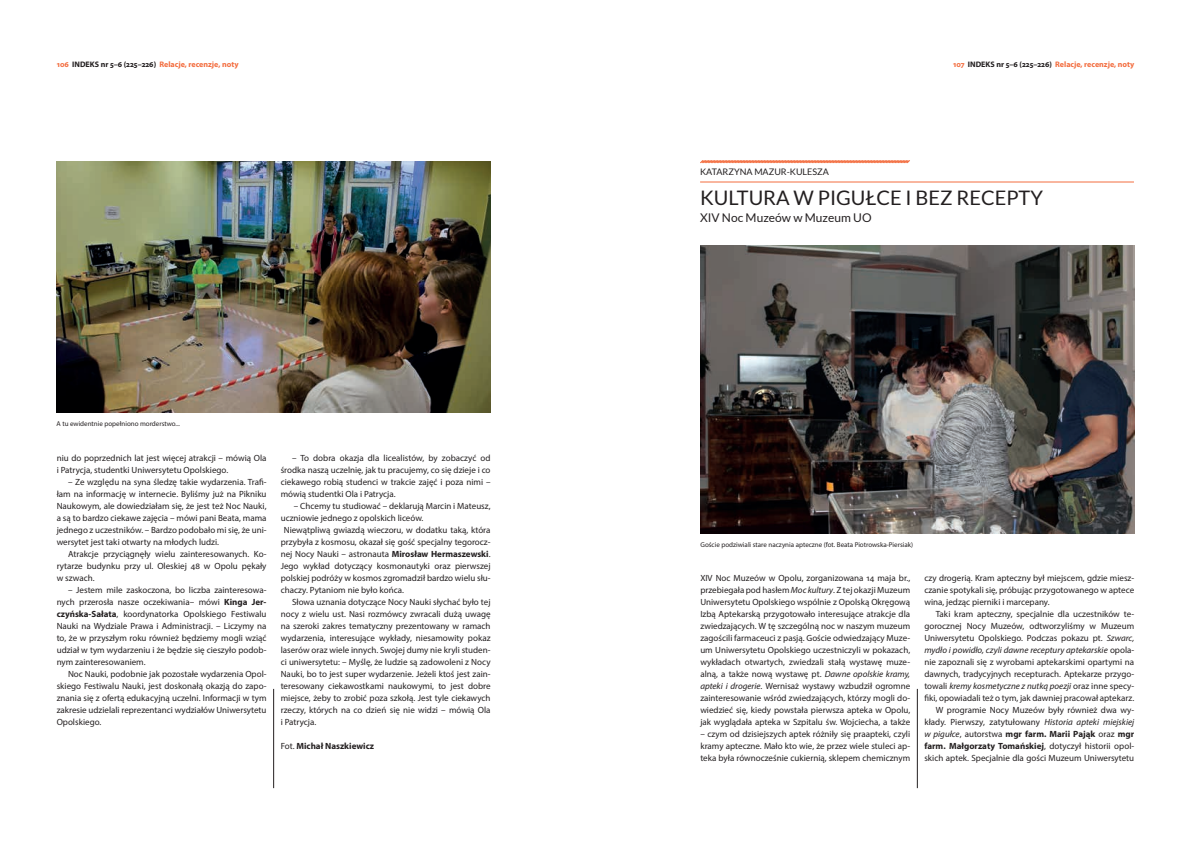
<style>
.page{position:relative;width:1191px;height:842px;background:#fff}
.page>*{position:absolute;margin:0;border:0;box-sizing:border-box;transform-origin:0 0}
.t1{font:20px "Lato";color:#231f20}
.t2{font:12px "Lato";color:#231f20}
.t3{font:9px/12px "Myriad Pro";color:#231f20;text-align:justify}
.t4{font:9px "Lato";color:#231f20}
.t5{font:700 9px "Myriad Pro";color:#231f20}
.t6{font:700 8px "Myriad Pro";color:#f36d3f}
.t7{font:7px "Myriad Pro";color:#231f20}
.s1{color:#231f20}
.s2{font-weight:700}
.s3{font-weight:400}
.s4{font-style:italic}
</style>
<div class="page">
<hr style="left:917px;top:689px;width:1px;height:99px;background:#231f20">
<hr style="left:273px;top:689px;width:1px;height:99px;background:#231f20">
<img style="left:57px;top:161px;width:433px;height:251px">
<svg style="left:700px;top:160px;width:210px;height:4px"></svg>
<hr style="left:700px;top:181px;width:434px;height:1px;background:#f36d3f">
<img style="left:700px;top:245px;width:434px;height:288px">
<p class="t6" style="left:57px;top:59px;width:183px">106 <span class="s1">INDEKS nr 5–6 (225–226)</span> Relacje, recenzje, noty</p>
<p class="t6" style="left:953px;top:59px;width:183px">107 <span class="s1">INDEKS nr 5–6 (225–226)</span> Relacje, recenzje, noty</p>
<p class="t7" style="left:57px;top:419px;width:125px">A tu ewidentnie popełniono morderstwo...</p>
<p class="t3" style="left:57px;top:452px;width:211px">niu do poprzednich lat jest więcej atrakcji – mówią Ola i Patrycja, studentki Uniwersytetu Opolskiego.</p>
<p class="t3" style="left:57px;top:476px;width:211px;text-indent:11px">– Ze względu na syna śledzę takie wydarzenia. Trafi&shy;łam na informację w internecie. Byliśmy już na Pikniku Naukowym, ale dowiedziałam się, że jest też Noc Nauki, a są to bardzo ciekawe zajęcia – mówi pani Beata, mama jednego z uczestników. – Bardzo podobało mi się, że uni&shy;wersytet jest taki otwarty na młodych ludzi.</p>
<p class="t3" style="left:57px;top:548px;width:211px;text-indent:11px">Atrakcje przyciągnęły wielu zainteresowanych. Ko&shy;rytarze budynku przy ul. Oleskiej 48 w Opolu pękały w szwach.</p>
<p class="t3" style="left:57px;top:584px;width:211px;text-indent:11px">– Jestem mile zaskoczona, bo liczba zainteresowa&shy;nych przerosła nasze oczekiwania– mówi <span class="s2">Kinga Jer&shy;czyńska-Sałata</span>, koordynatorka Opolskiego Festiwalu Nauki na Wydziale Prawa i Administracji. – Liczymy na to, że w przyszłym roku również będziemy mogli wziąć udział w tym wydarzeniu i że będzie się cieszyło podob&shy;nym zainteresowaniem.</p>
<p class="t3" style="left:57px;top:668px;width:211px;text-indent:11px">Noc Nauki, podobnie jak pozostałe wydarzenia Opol&shy;skiego Festiwalu Nauki, jest doskonałą okazją do zapo&shy;znania się z ofertą edukacyjną uczelni. Informacji w tym zakresie udzielali reprezentanci wydziałów Uniwersytetu Opolskiego.</p>
<p class="t3" style="left:281px;top:452px;width:211px;text-indent:11px">– To dobra okazja dla licealistów, by zobaczyć od środka naszą uczelnię, jak tu pracujemy, co się dzieje i co ciekawego robią studenci w trakcie zajęć i poza nimi – mówią studentki Ola i Patrycja.</p>
<p class="t3" style="left:294px;top:500px;width:198px">– Chcemy tu studiować – deklarują Marcin i Mateusz,</p>
<p class="t3" style="left:281px;top:512px;width:144px">uczniowie jednego z opolskich liceów.</p>
<p class="t3" style="left:284px;top:524px;width:208px">Niewątpliwą gwiazdą wieczoru, w dodatku taką, która</p>
<p class="t3" style="left:281px;top:536px;width:211px">przybyła z kosmosu, okazał się gość specjalny tegorocz-</p>
<p class="t3" style="left:281px;top:548px;width:211px">nej Nocy Nauki – astronauta <span class="s2">Mirosław Hermaszewski</span>.</p>
<p class="t3" style="left:281px;top:560px;width:211px">Jego wykład dotyczący kosmonautyki oraz pierwszej</p>
<p class="t3" style="left:281px;top:572px;width:211px">polskiej podróży w kosmos zgromadził bardzo wielu słu-</p>
<p class="t3" style="left:281px;top:584px;width:125px">chaczy. Pytaniom nie było końca.</p>
<p class="t3" style="left:292px;top:596px;width:200px">Słowa uznania dotyczące Nocy Nauki słychać było tej</p>
<p class="t3" style="left:281px;top:608px;width:211px">nocy z wielu ust. Nasi rozmówcy zwracali dużą uwagę</p>
<p class="t3" style="left:281px;top:620px;width:211px">na szeroki zakres tematyczny prezentowany w ramach</p>
<p class="t3" style="left:281px;top:632px;width:211px">wydarzenia, interesujące wykłady, niesamowity pokaz</p>
<p class="t3" style="left:281px;top:644px;width:211px">laserów oraz wiele innych. Swojej dumy nie kryli studen-</p>
<p class="t3" style="left:281px;top:656px;width:211px">ci uniwersytetu: – Myślę, że ludzie są zadowoleni z Nocy</p>
<p class="t3" style="left:281px;top:668px;width:211px">Nauki, bo to jest super wydarzenie. Jeżeli ktoś jest zain-</p>
<p class="t3" style="left:281px;top:680px;width:211px">teresowany ciekawostkami naukowymi, to jest dobre</p>
<p class="t3" style="left:281px;top:692px;width:211px">miejsce, żeby to zrobić poza szkołą. Jest tyle ciekawych</p>
<p class="t3" style="left:281px;top:704px;width:211px">rzeczy, których na co dzień się nie widzi – mówią Ola</p>
<p class="t3" style="left:281px;top:716px;width:37px">i Patrycja.</p>
<p class="t5" style="left:281px;top:740px;width:95px"><span class="s3">Fot.</span> Michał Naszkiewicz</p>
<p class="t4" style="left:700px;top:167px;width:130px">KATARZYNA MAZUR-KULESZA</p>
<h1 class="t1" style="left:700px;top:187px;width:344px">KULTURA W PIGUŁCE I BEZ RECEPTY</h1>
<h2 class="t2" style="left:700px;top:211px;width:173px">XIV Noc Muzeów w Muzeum UO</h2>
<p class="t7" style="left:700px;top:540px;width:214px">Goście podziwiali stare naczynia apteczne (fot. Beata Piotrowska-Piersiak)</p>
<p class="t3" style="left:700px;top:572px;width:211px">XIV Noc Muzeów w Opolu, zorganizowana 14 maja br., przebiegała pod hasłem <span class="s4">Moc kultury</span>. Z tej okazji Muzeum Uniwersytetu Opolskiego wspólnie z Opolską Okręgową Izbą Aptekarską przygotowało interesujące atrakcje dla zwiedzających. W tę szczególną noc w naszym muzeum zagościli farmaceuci z pasją. Goście odwiedzający Muze&shy;um Uniwersytetu Opolskiego uczestniczyli w pokazach, wykładach otwartych, zwiedzali stałą wystawę muze&shy;alną, a także nową wystawę pt. <span class="s4">Dawne opolskie kramy, apteki i drogerie</span>. Wernisaż wystawy wzbudził ogromne zainteresowanie wśród zwiedzających, którzy mogli do&shy;wiedzieć się, kiedy powstała pierwsza apteka w Opolu, jak wyglądała apteka w Szpitalu św. Wojciecha, a także</p>
<p class="t3" style="left:700px;top:728px;width:211px">– czym od dzisiejszych aptek różniły się praapteki, czyli kramy apteczne. Mało kto wie, że przez wiele stuleci ap&shy;teka była równocześnie cukiernią, sklepem chemicznym</p>
<p class="t3" style="left:924px;top:572px;width:211px">czy drogerią. Kram apteczny był miejscem, gdzie miesz&shy;czanie spotykali się, próbując przygotowanego w aptece wina, jedząc pierniki i marcepany.</p>
<p class="t3" style="left:924px;top:608px;width:211px;text-align:right">Taki kram apteczny, specjalnie dla uczestników te&shy;gorocznej Nocy Muzeów, odtworzyliśmy w Muzeum Uniwersytetu Opolskiego. Podczas pokazu pt. <span class="s4">Szwarc, mydło i powidło, czyli dawne receptury aptekarskie</span> opola&shy;nie zapoznali się z wyrobami aptekarskimi opartymi na dawnych, tradycyjnych recepturach. Aptekarze przygo&shy;towali <span class="s4">kremy kosmetyczne z nutką poezji</span> oraz inne specy&shy;fiki, opowiadali też o tym, jak dawniej pracował aptekarz.<br>W programie Nocy Muzeów były również dwa wy&shy;kłady. Pierwszy, zatytułowany <span class="s4">Historia apteki miejskiej w pigułce</span>, autorstwa <span class="s2">mgr farm. Marii Pająk</span> oraz <span class="s2">mgr farm. Małgorzaty Tomańskiej</span>, dotyczył historii opol&shy;skich aptek. Specjalnie dla gości Muzeum Uniwersytetu</p>
</div>
